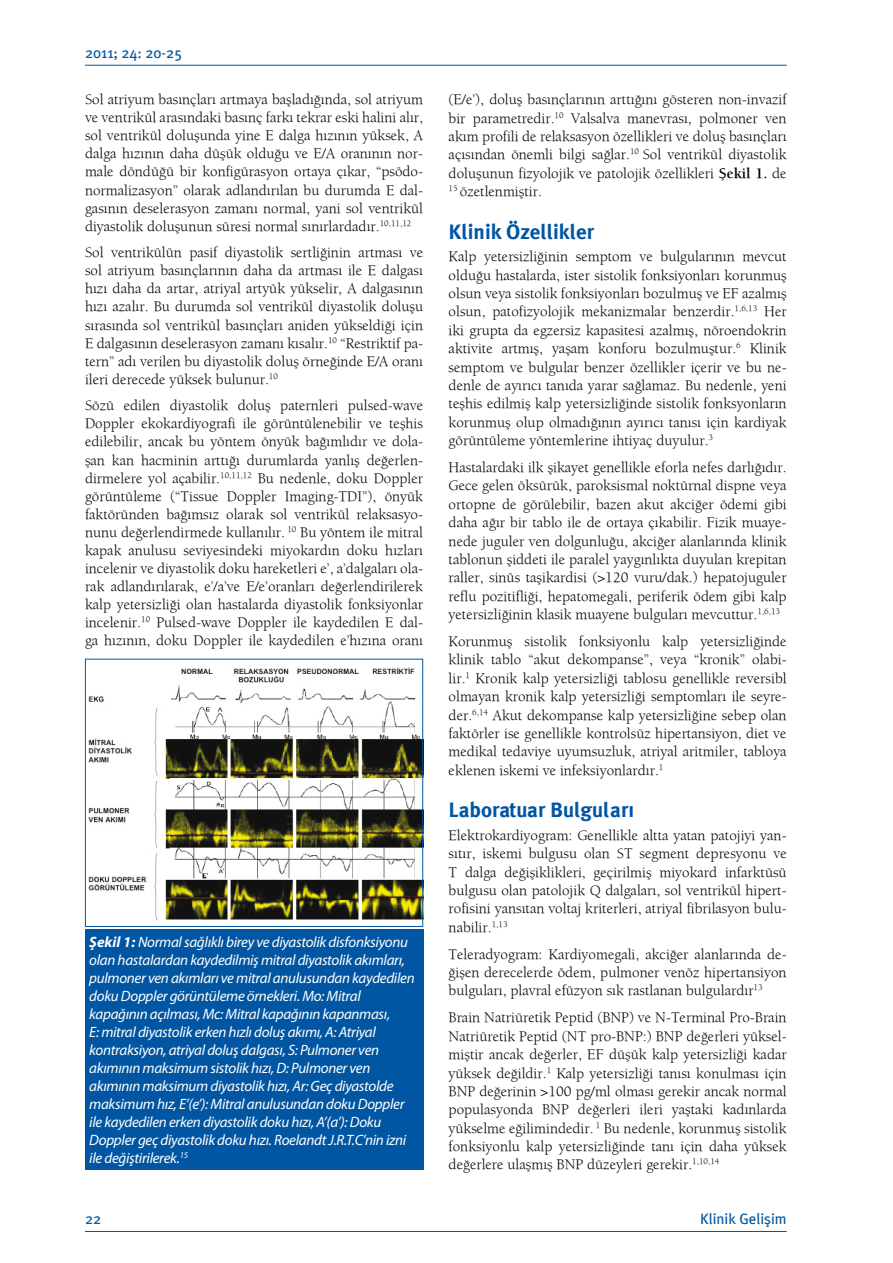
<style>
.page{position:relative;width:893px;height:1263px;background:#fff}
.page>*{position:absolute;margin:0;border:0;box-sizing:border-box;transform-origin:0 0}
.t1{font:21px "Meta Plus Bold Roman Ti";color:#0056a2}
.t2{font:15px/18.5px "Berkeley";color:#000;text-align:justify}
.t3{font:italic 15px/18px "Myriad Pro";letter-spacing:-.02em;color:#fff}
.t4{font:500 15px "Meta Plus Book Roman Ti";color:#0056a2}
.s1{font-weight:700}
</style>
<div class="page">
<hr style="left:85px;top:1231px;width:702px;height:1px;background:#0056a2">
<hr style="left:85px;top:65px;width:702px;height:1px;background:#0056a2">
<img style="left:88px;top:667px;width:333px;height:253px">
<div style="left:85px;top:659px;width:338px;height:268px;border:1px solid #0056a2"></div>
<div style="left:85px;top:929px;width:338px;height:240px;background:#0056a2"></div>
<p class="t4" style="left:85px;top:44px;width:99px">2011; 24: 20-25</p>
<p class="t2" style="left:85px;top:90px;width:340px">Sol atriyum basınçları artmaya başladığında, sol atriyum ve ventrikül arasındaki basınç farkı tekrar eski halini alır, sol ventrikül doluşunda yine E dalga hızının yüksek, A dalga hızının daha düşük olduğu ve E/A oranının nor&shy;male döndüğü bir konfigürasyon ortaya çıkar, “psödo&shy;normalizasyon” olarak adlandırılan bu durumda E dal&shy;gasının deselerasyon zamanı normal, yani sol ventrikül diyastolik doluşunun süresi normal sınırlardadır.<sup>10,11,12</sup></p>
<p class="t2" style="left:85px;top:243px;width:340px;line-height:18px">Sol ventrikülün pasif diyastolik sertliğinin artması ve sol atriyum basınçlarının daha da artması ile E dalgası hızı daha da artar, atriyal artyük yükselir, A dalgasının hızı azalır. Bu durumda sol ventrikül diyastolik doluşu sırasında sol ventrikül basınçları aniden yükseldiği için E dalgasının deselerasyon zamanı kısalır.<sup>10</sup> “Restriktif pa&shy;tern” adı verilen bu diyastolik doluş örneğinde E/A oranı ileri derecede yüksek bulunur.<sup>10</sup></p>
<p class="t2" style="left:85px;top:396px;width:340px;line-height:18px">Sözü edilen diyastolik doluş paternleri pulsed-wave Doppler ekokardiyografi ile görüntülenebilir ve teşhis edilebilir, ancak bu yöntem önyük bağımlıdır ve dola&shy;şan kan hacminin arttığı durumlarda yanlış değerlen&shy;dirmelere yol açabilir.<sup>10,11,12</sup> Bu nedenle, doku Doppler görüntüleme (“Tissue Doppler Imaging-TDI”), önyük faktöründen bağımsız olarak sol ventrikül relaksasyo&shy;nunu değerlendirmede kullanılır. <sup>10</sup> Bu yöntem ile mitral kapak anulusu seviyesindeki miyokardın doku hızları incelenir ve diyastolik doku hareketleri e’, a’dalgaları ola&shy;rak adlandırılarak, e’/a’ve E/e’oranları değerlendirilerek kalp yetersizliği olan hastalarda diyastolik fonksiyonlar incelenir.<sup>10</sup> Pulsed-wave Doppler ile kaydedilen E dal&shy;ga hızının, doku Doppler ile kaydedilen e’hızına oranı</p>
<p class="t3" style="left:89px;top:933px;width:327px"><span class="s1">Şekil 1:</span> Normal sağlıklı birey ve diyastolik disfonksiyonu olan hastalardan kaydedilmiş mitral diyastolik akımları, pulmoner ven akımları ve mitral anulusundan kaydedilen doku Doppler görüntüleme örnekleri. Mo: Mitral kapağının açılması, Mc: Mitral kapağının kapanması,<br>E: mitral diyastolik erken hızlı doluş akımı, A: Atriyal kontraksiyon, atriyal doluş dalgası, S: Pulmoner ven akımının maksimum sistolik hızı, D: Pulmoner ven akımının maksimum diyastolik hızı, Ar: Geç diyastolde maksimum hız, E’(e’): Mitral anulusundan doku Doppler ile kaydedilen erken diyastolik doku hızı, A’(a’): Doku Doppler geç diyastolik doku hızı. Roelandt J.R.T.C’nin izni ile değiştirilerek.<sup>15</sup></p>
<p class="t2" style="left:449px;top:90px;width:340px">(E/e’), doluş basınçlarının arttığını gösteren non-invazif bir parametredir.<sup>10</sup> Valsalva manevrası, polmoner ven akım profili de relaksasyon özellikleri ve doluş basınçları açısından önemli bilgi sağlar.<sup>10</sup> Sol ventrikül diyastolik doluşunun fizyolojik ve patolojik özellikleri <span class="s1">Şekil 1.</span> de <sup>15</sup> özetlenmiştir.</p>
<h1 class="t1" style="left:449px;top:219px;width:147px">Klinik Özellikler</h1>
<p class="t2" style="left:449px;top:247px;width:340px">Kalp yetersizliğinin semptom ve bulgularının mevcut olduğu hastalarda, ister sistolik fonksiyonları korunmuş olsun veya sistolik fonksiyonları bozulmuş ve EF azalmış olsun, patofizyolojik mekanizmalar benzerdir.<sup>1,6,13</sup> Her iki grupta da egzersiz kapasitesi azalmış, nöroendokrin aktivite artmış, yaşam konforu bozulmuştur.<sup>6</sup> Klinik semptom ve bulgular benzer özellikler içerir ve bu ne&shy;denle de ayırıcı tanıda yarar sağlamaz. Bu nedenle, yeni teşhis edilmiş kalp yetersizliğinde sistolik fonksyonların korunmuş olup olmadığının ayırıcı tanısı için kardiyak görüntüleme yöntemlerine ihtiyaç duyulur.<sup>3</sup></p>
<p class="t2" style="left:449px;top:458px;width:340px">Hastalardaki ilk şikayet genellikle eforla nefes darlığıdır.<br>Gece gelen öksürük, paroksismal noktürnal dispne veya ortopne de görülebilir, bazen akut akciğer ödemi gibi daha ağır bir tablo ile de ortaya çıkabilir. Fizik muaye&shy;nede juguler ven dolgunluğu, akciğer alanlarında klinik tablonun şiddeti ile paralel yaygınlıkta duyulan krepitan raller, sinüs taşikardisi (&gt;120 vuru/dak.) hepatojuguler reflu pozitifliği, hepatomegali, periferik ödem gibi kalp yetersizliğinin klasik muayene bulguları mevcuttur.<sup>1,6,13</sup></p>
<p class="t2" style="left:449px;top:632px;width:340px">Korunmuş sistolik fonksiyonlu kalp yetersizliğinde klinik tablo “akut dekompanse”, veya “kronik” olabi&shy;lir.<sup>1</sup> Kronik kalp yetersizliği tablosu genellikle reversibl olmayan kronik kalp yetersizliği semptomları ile seyre&shy;der.<sup>6,14</sup> Akut dekompanse kalp yetersizliğine sebep olan faktörler ise genellikle kontrolsüz hipertansiyon, diet ve medikal tedaviye uyumsuzluk, atriyal aritmiler, tabloya eklenen iskemi ve infeksiyonlardır.<sup>1</sup></p>
<h1 class="t1" style="left:449px;top:798px;width:187px">Laboratuar Bulguları</h1>
<p class="t2" style="left:449px;top:826px;width:340px">Elektrokardiyogram: Genellikle altta yatan patojiyi yan&shy;sıtır, iskemi bulgusu olan ST segment depresyonu ve T dalga değişiklikleri, geçirilmiş miyokard infarktüsü bulgusu olan patolojik Q dalgaları, sol ventrikül hipert&shy;rofisini yansıtan voltaj kriterleri, atriyal fibrilasyon bulu&shy;nabilir.<sup>1,13</sup></p>
<p class="t2" style="left:449px;top:944px;width:340px">Teleradyogram: Kardiyomegali, akciğer alanlarında de&shy;ğişen derecelerde ödem, pulmoner venöz hipertansiyon bulguları, plavral efüzyon sık rastlanan bulgulardır<sup>13</sup></p>
<p class="t2" style="left:449px;top:1008px;width:340px">Brain Natriüretik Peptid (BNP) ve N-Terminal Pro-Brain Natriüretik Peptid (NT pro-BNP:) BNP değerleri yüksel&shy;miştir ancak değerler, EF düşük kalp yetersizliği kadar yüksek değildir.<sup>1</sup> Kalp yetersizliği tanısı konulması için BNP değerinin &gt;100 pg/ml olması gerekir ancak normal populasyonda BNP değerleri ileri yaştaki kadınlarda yükselme eğilimindedir. <sup>1</sup> Bu nedenle, korunmuş sistolik fonksiyonlu kalp yetersizliğinde tanı için daha yüksek değerlere ulaşmış BNP düzeyleri gerekir.<sup>1,10,14</sup></p>
<p class="t4" style="left:85px;top:1210px;width:18px">22</p>
<p class="t4" style="left:700px;top:1210px;width:88px">Klinik Gelişim</p>
</div>
